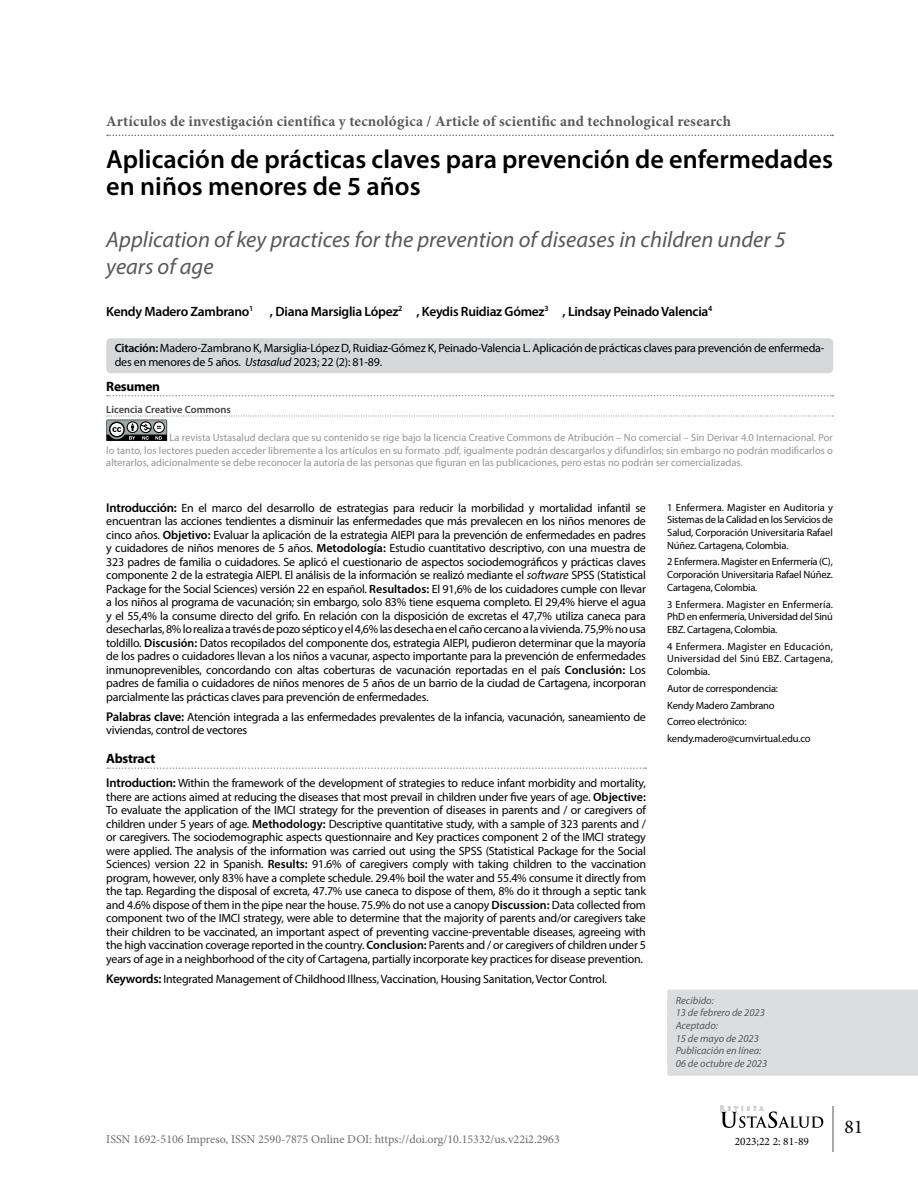
<style>
.page{position:relative;width:918px;height:1188px;background:#fff}
.page>*{position:absolute;margin:0;border:0;box-sizing:border-box;transform-origin:0 0}
.t1{font:600 26.25px/27px "Myriad Pro";color:#000}
.t2{font:italic 22.5px/27px "Myriad Pro";color:#58595b}
.t3{font:19.5px "Minion Pro";color:#000}
.t4{font:700 15px "Minion Pro";letter-spacing:.01em;color:#58595b}
.t5{font:600 13.5px "Myriad Pro";letter-spacing:-.02em;color:#000}
.t6{font:700 13.5px "Myriad Pro";letter-spacing:-.02em;color:#000}
.t7{font:12px/13.5px "Myriad Pro";letter-spacing:-.02em;color:#000}
.t8{font:12px "Minion Pro";color:#6d6e71}
.t9{font:11.4px "Minion Pro";color:#000}
.t10{font:10.5px/12.6px "Myriad Pro";letter-spacing:-.02em;color:#000;text-align:justify}
.t11{font:10.5px/12.6px "Myriad Pro";color:#939598;text-align:justify}
.t12{font:italic 10.5px/12.6px "Myriad Pro";color:#58595b}
.t13{font:600 10.5px "Myriad Pro";color:#414042}
.s1{font-weight:600}
.s2{font-style:italic}
.s3{font-weight:600;font-size:12.75px}
</style>
<div class="page">
<div style="left:667px;top:990px;width:251px;height:86px;background:#dcddde"></div>
<svg style="left:720px;top:1106px;width:103px;height:22px"></svg>
<hr style="left:832px;top:1106px;width:2px;height:45px;background:#a7a9ac">
<svg style="left:106px;top:415px;width:727px;height:26px"></svg>
<svg style="left:107px;top:135px;width:726px;height:1px"></svg>
<div style="left:106px;top:338px;width:727px;height:35px;background:#d5d7d8;border-radius:4px"></div>
<svg style="left:107px;top:395px;width:726px;height:1px"></svg>
<svg style="left:107px;top:767px;width:539px;height:2px"></svg>
<p class="t4" style="left:106px;top:111px;width:626px">Artículos de investigación científica y tecnológica / Article of scientific and technological research</p>
<h1 class="t1" style="left:106px;top:145px;width:728px">Aplicación de prácticas claves para prevención de enfermedades en niños menores de 5 años</h1>
<h2 class="t2" style="left:106px;top:226px;width:681px">Application of key practices for the prevention of diseases in children under 5 years of age</h2>
<p class="t5" style="left:106px;top:303px;width:608px">Kendy Madero Zambrano<sup>1</sup> , Diana Marsiglia López<sup>2</sup> , Keydis Ruidiaz Gómez<sup>3</sup> , Lindsay Peinado Valencia<sup>4</sup></p>
<p class="t7" style="left:115px;top:340px;width:711px;line-height:14.4px"><span class="s1">Citación:</span> Madero-Zambrano K, Marsiglia-López D, Ruidiaz-Gómez K, Peinado-Valencia L. Aplicación de prácticas claves para prevención de enfermeda&shy;des en menores de 5 años. <span class="s2">Ustasalud</span> 2023; 22 (2): 81-89.</p>
<p class="t6" style="left:106px;top:377px;width:55px">Resumen</p>
<p class="t13" style="left:106px;top:403px;width:126px">Licencia Creative Commons</p>
<p class="t11" style="left:106px;top:431px;width:728px;text-indent:63px">La revista Ustasalud declara que su contenido se rige bajo la licencia Creative Commons de Atribución – No comercial – Sin Derivar 4.0 Internacional. Por lo tanto, los lectores pueden acceder libremente a los artículos en su formato .pdf, igualmente podrán descargarlos y difundirlos; sin embargo no podrán modificarlos o alterarlos, adicionalmente se debe reconocer la autoría de las personas que figuran en las publicaciones, pero estas no podrán ser comercializadas.</p>
<p class="t7" style="left:106px;top:501px;width:541px;text-align:justify"><span class="s3">Introducción:</span> En el marco del desarrollo de estrategias para reducir la morbilidad y mortalidad infantil se encuentran las acciones tendientes a disminuir las enfermedades que más prevalecen en los niños menores de cinco años. <span class="s1">Objetivo:</span> Evaluar la aplicación de la estrategia AIEPI para la prevención de enfermedades en padres y cuidadores de niños menores de 5 años. <span class="s1">Metodología:</span> Estudio cuantitativo descriptivo, con una muestra de 323 padres de familia o cuidadores. Se aplicó el cuestionario de aspectos sociodemográficos y prácticas claves componente 2 de la estrategia AIEPI. El análisis de la información se realizó mediante el <span class="s2">software</span> SPSS (Statistical Package for the Social Sciences) versión 22 en español. <span class="s1">Resultados:</span> El 91,6% de los cuidadores cumple con llevar a los niños al programa de vacunación; sin embargo, solo 83% tiene esquema completo. El 29,4% hierve el agua y el 55,4% la consume directo del grifo. En relación con la disposición de excretas el 47,7% utiliza caneca para desecharlas, 8% lo realiza a través de pozo séptico y el 4,6% las desecha en el caño cercano a la vivienda. 75,9% no usa toldillo. <span class="s1">Discusión:</span> Datos recopilados del componente dos, estrategia AIEPI, pudieron determinar que la mayoría de los padres o cuidadores llevan a los niños a vacunar, aspecto importante para la prevención de enfermedades inmunoprevenibles, concordando con altas coberturas de vacunación reportadas en el país <span class="s1">Conclusión:</span> Los padres de familia o cuidadores de niños menores de 5 años de un barrio de la ciudad de Cartagena, incorporan parcialmente las prácticas claves para prevención de enfermedades.</p>
<p class="t7" style="left:106px;top:710px;width:541px"><span class="s3">Palabras clave:</span> Atención integrada a las enfermedades prevalentes de la infancia, vacunación, saneamiento de viviendas, control de vectores</p>
<p class="t6" style="left:106px;top:750px;width:51px">Abstract</p>
<p class="t7" style="left:106px;top:776px;width:541px;text-align:justify"><span class="s3">Introduction:</span> Within the framework of the development of strategies to reduce infant morbidity and mortality, there are actions aimed at reducing the diseases that most prevail in children under five years of age. <span class="s1">Objective:<br></span>To evaluate the application of the IMCI strategy for the prevention of diseases in parents and / or caregivers of children under 5 years of age. <span class="s1">Methodology:</span> Descriptive quantitative study, with a sample of 323 parents and / or caregivers. The sociodemographic aspects questionnaire and Key practices component 2 of the IMCI strategy were applied. The analysis of the information was carried out using the SPSS (Statistical Package for the Social Sciences) version 22 in Spanish. <span class="s1">Results:</span> 91.6% of caregivers comply with taking children to the vaccination program, however, only 83% have a complete schedule. 29.4% boil the water and 55.4% consume it directly from the tap. Regarding the disposal of excreta, 47.7% use caneca to dispose of them, 8% do it through a septic tank and 4.6% dispose of them in the pipe near the house. 75.9% do not use a canopy <span class="s1">Discussion:</span> Data collected from component two of the IMCI strategy, were able to determine that the majority of parents and/or caregivers take their children to be vaccinated, an important aspect of preventing vaccine-preventable diseases, agreeing with the high vaccination coverage reported in the country. <span class="s1">Conclusion:</span> Parents and / or caregivers of children under 5 years of age in a neighborhood of the city of Cartagena, partially incorporate key practices for disease prevention.</p>
<p class="t7" style="left:106px;top:972px;width:502px"><span class="s3">Keywords:</span> Integrated Management of Childhood Illness, Vaccination, Housing Sanitation, Vector Control.</p>
<p class="t10" style="left:667px;top:501px;width:167px">1 Enfermera. Magister en Auditoria y Sistemas de la Calidad en los Servicios de Salud, Corporación Universitaria Rafael Núñez. Cartagena, Colombia.</p>
<p class="t10" style="left:667px;top:556px;width:167px">2 Enfermera. Magister en Enfermería (C), Corporación Universitaria Rafael Núñez.<br>Cartagena, Colombia.</p>
<p class="t10" style="left:667px;top:598px;width:167px">3 Enfermera. Magister en Enfermería.<br>PhD en enfermería, Universidad del Sinú EBZ. Cartagena, Colombia.</p>
<p class="t10" style="left:667px;top:640px;width:167px">4 Enfermera. Magister en Educación, Universidad del Sinú EBZ. Cartagena, Colombia.</p>
<p class="t10" style="left:667px;top:680px;width:145px;line-height:16.8px;text-align:left">Autor de correspondencia:<br>Kendy Madero Zambrano<br>Correo electrónico: kendy.madero@curnvirtual.edu.co</p>
<p class="t12" style="left:676px;top:994px;width:93px">Recibido:<br>13 de febrero de 2023<br>Aceptado:<br>15 de mayo de 2023<br>Publicación en línea:<br>06 de octubre de 2023</p>
<p class="t8" style="left:106px;top:1131px;width:455px">ISSN 1692-5106 Impreso, ISSN 2590-7875 Online DOI: https://doi.org/10.15332/us.v22i2.2963</p>
<p class="t9" style="left:735px;top:1134px;width:76px">2023;22 2: 81-89</p>
<h3 class="t3" style="left:844px;top:1114px;width:20px">81</h3>
</div>
